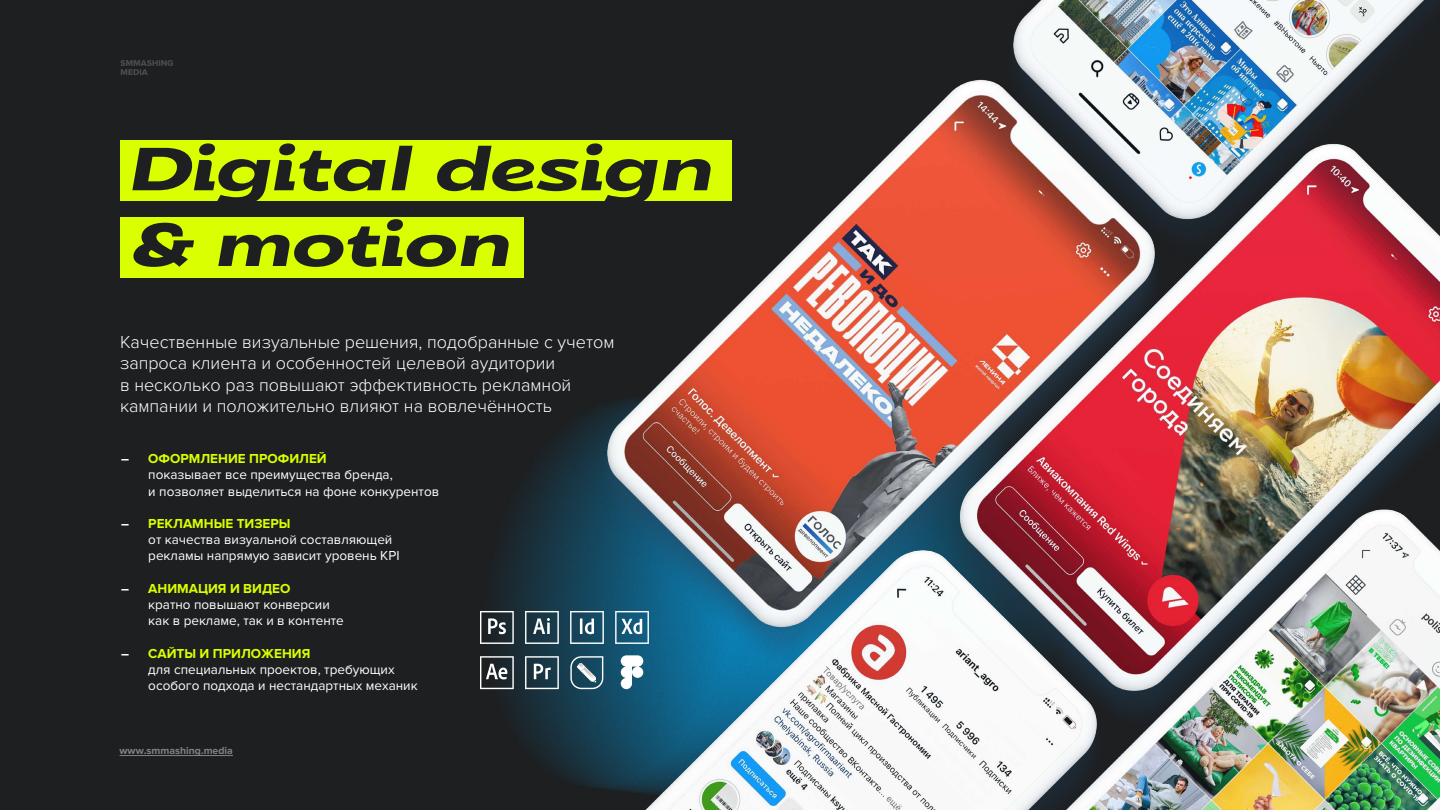
<style>
.page{position:relative;width:1440px;height:810px;background:#1d1f21}
.page>*{position:absolute;margin:0;border:0;box-sizing:border-box;transform-origin:0 0}
.t1{font:60.6px/75.8px "DX Rigraf Ext Bd Ext Exp Ita";color:#1d1f21}
.t2{font:300 18px/21.6px "Proxima Nova";color:#fff}
.t3{font:13.5px/16.2px "Proxima Nova";color:#fff}
.t4{font:700 10.5px "Proxima Nova";color:#828282}
.s1{font-weight:700}
.s2{font-weight:700;color:#d9ff00}
</style>
<div class="page">
<img style="left:480px;top:413px;width:114px;height:374px">
<svg style="left:480px;top:611px;width:34px;height:33px"></svg>
<svg style="left:525px;top:611px;width:34px;height:33px"></svg>
<svg style="left:570px;top:656px;width:24px;height:34px"></svg>
<svg style="left:570px;top:611px;width:24px;height:33px"></svg>
<svg style="left:480px;top:656px;width:34px;height:33px"></svg>
<svg style="left:525px;top:656px;width:34px;height:33px"></svg>
<svg style="left:120px;top:60px;width:53px;height:15px"></svg>
<hr style="left:120px;top:755px;width:113px;height:1px;background:#828282">
<div style="left:120px;top:141px;width:612px;height:60px;background:#d9ff00"></div>
<div style="left:120px;top:217px;width:404px;height:61px;background:#d9ff00"></div>
<img style="left:594px;top:0;width:846px;height:810px">
<h1 class="t1" style="left:127px;top:132px;width:585px">Digital design &amp; motion</h1>
<h2 class="t2" style="left:120px;top:331px;width:496px">Качественные визуальные решения, подобранные с учетом запроса клиента и особенностей целевой аудитории<br>в несколько раз повышают эффективность рекламной кампании и положительно влияют на вовлечённость</h2>
<p class="t3" style="left:148px;top:451px;width:292px;text-indent:-27px"><span class="s1">–</span> <span class="s2">ОФОРМЛЕНИЕ ПРОФИЛЕЙ<br></span>показывает все преимущества бренда,<br>и позволяет выделиться на фоне конкурентов</p>
<p class="t3" style="left:148px;top:516px;width:253px;text-indent:-27px"><span class="s1">–</span> <span class="s2">РЕКЛАМНЫЕ ТИЗЕРЫ<br></span>от качества визуальной составляющей рекламы напрямую зависит уровень KPI</p>
<p class="t3" style="left:148px;top:580px;width:197px;text-indent:-27px"><span class="s1">–</span> <span class="s2">АНИМАЦИЯ И ВИДЕО<br></span>кратно повышают конверсии как в рекламе, так и в контенте</p>
<p class="t3" style="left:148px;top:645px;width:271px;text-indent:-27px"><span class="s1">–</span> <span class="s2">САЙТЫ И ПРИЛОЖЕНИЯ<br></span>для специальных проектов, требующих особого подхода и нестандартных механик</p>
<p class="t4" style="left:120px;top:745px;width:115px">www.smmashing.media</p>
</div>
